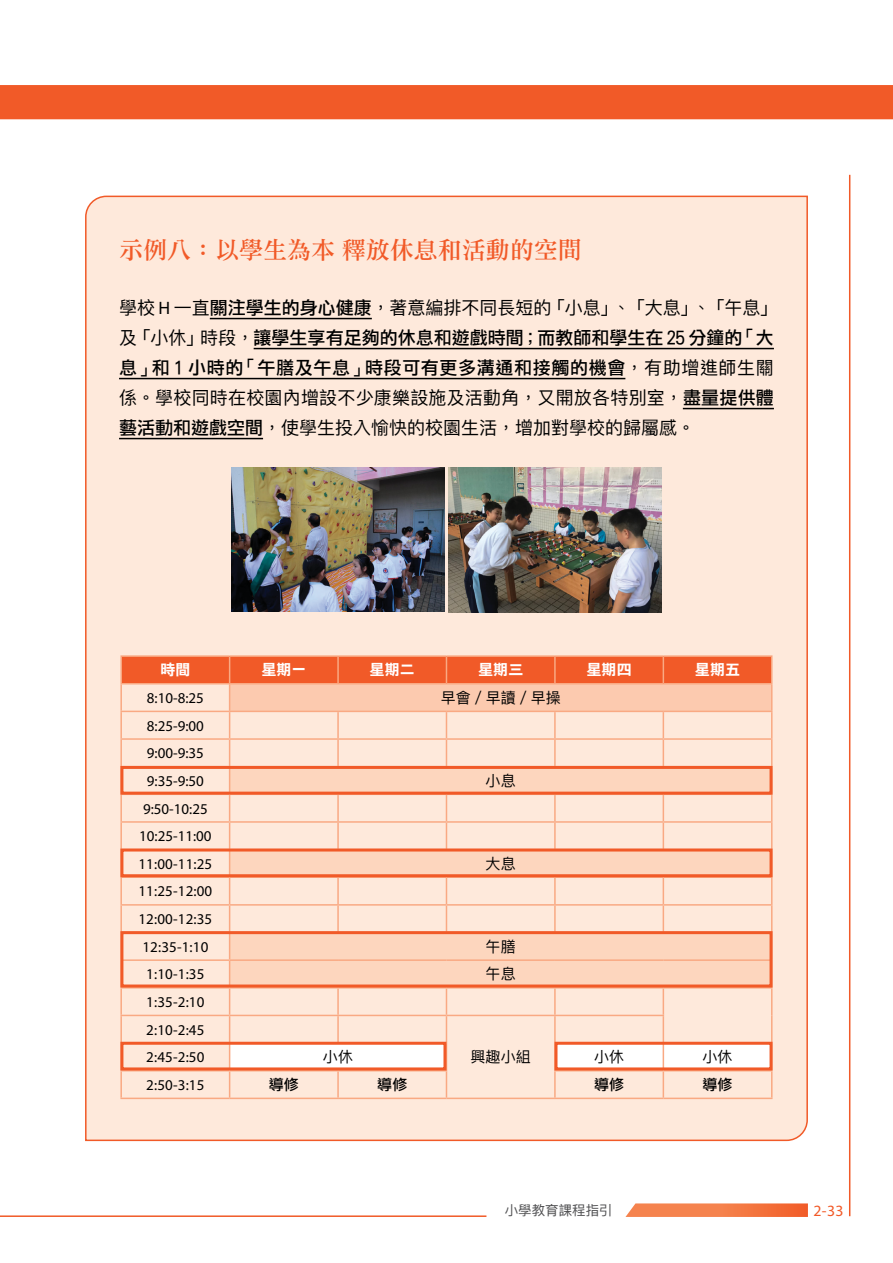
<style>
.page{position:relative;width:893px;height:1263px;background:#fff}
.page>*{position:absolute;margin:0;border:0;box-sizing:border-box;transform-origin:0 0}
.標題2{font:24px "DF Li Song W5 WIN BF";color:#f15a28}
.內文-示例{font:18px/30px "Ping Fang HK Regular";color:#000}
.t1{font:15.75px "Myriad Pro";color:#f15a28}
.內文{font:15px "Myriad Pro";color:#000}
.內文-2{font:15px "Ping Fang HK Regular";letter-spacing:.01em;color:#000}
.表-內文_Bold{font:15px "DF Li Hei W7 WIN BF";letter-spacing:.01em;color:#fff}
.內文-3{font:15px "DF Li Hei Md WIN BF";letter-spacing:.01em;color:#000}
.t2{font:13.5px "Ping Fang HK Regular";color:#4c4c4e}
.s1{font-family:"Myriad Pro"}
.s2{font-family:"DF Li Hei Md WIN BF"}
</style>
<div class="page">
<div style="left:85px;top:195px;width:723px;height:947px;background:#fee9db"></div>
<hr style="left:849px;top:175px;width:1px;height:1041px;background:#f15a28">
<hr style="left:0;top:1215px;width:486px;height:2px;background:#f15a28">
<div style="left:0;top:85px;width:893px;height:34px;background:#f15a28"></div>
<svg style="left:625px;top:1203px;width:183px;height:14px"></svg>
<hr style="left:210px;top:318px;width:162px;height:1px;background:#000">
<hr style="left:254px;top:348px;width:520px;height:1px;background:#000">
<hr style="left:119px;top:378px;width:506px;height:1px;background:#000">
<hr style="left:683px;top:408px;width:91px;height:1px;background:#000">
<hr style="left:119px;top:438px;width:144px;height:1px;background:#000">
<hr style="left:120px;top:655px;width:110px;height:2px;background:#f9a983">
<hr style="left:120px;top:657px;width:2px;height:26px;background:#f9a983">
<hr style="left:230px;top:655px;width:108px;height:2px;background:#f9a983">
<hr style="left:338px;top:655px;width:108px;height:2px;background:#f9a983">
<hr style="left:446px;top:655px;width:109px;height:2px;background:#f9a983">
<hr style="left:555px;top:655px;width:108px;height:2px;background:#f9a983">
<hr style="left:663px;top:655px;width:109px;height:2px;background:#f9a983">
<hr style="left:120px;top:683px;width:110px;height:1px;background:#f9a983">
<hr style="left:120px;top:684px;width:2px;height:27px;background:#f9a983">
<hr style="left:120px;top:711px;width:110px;height:1px;background:#f9a983">
<hr style="left:120px;top:712px;width:2px;height:26px;background:#f9a983">
<hr style="left:120px;top:738px;width:110px;height:2px;background:#f9a983">
<hr style="left:120px;top:740px;width:2px;height:26px;background:#f9a983">
<hr style="left:120px;top:795px;width:2px;height:26px;background:#f9a983">
<hr style="left:120px;top:821px;width:110px;height:2px;background:#f9a983">
<hr style="left:120px;top:823px;width:2px;height:26px;background:#f9a983">
<hr style="left:120px;top:876px;width:110px;height:2px;background:#f9a983">
<hr style="left:120px;top:878px;width:2px;height:26px;background:#f9a983">
<hr style="left:120px;top:904px;width:110px;height:2px;background:#f9a983">
<hr style="left:120px;top:906px;width:2px;height:26px;background:#f9a983">
<hr style="left:120px;top:987px;width:110px;height:1px;background:#f9a983">
<hr style="left:120px;top:988px;width:2px;height:27px;background:#f9a983">
<hr style="left:120px;top:1015px;width:110px;height:1px;background:#f9a983">
<hr style="left:120px;top:1016px;width:2px;height:26px;background:#f9a983">
<hr style="left:120px;top:1070px;width:110px;height:1px;background:#f9a983">
<hr style="left:120px;top:1071px;width:2px;height:26px;background:#f9a983">
<svg style="left:121px;top:656px;width:651px;height:441px"></svg>
<hr style="left:120px;top:1097px;width:110px;height:2px;background:#f9a983">
<hr style="left:230px;top:1097px;width:108px;height:2px;background:#f9a983">
<hr style="left:338px;top:1097px;width:108px;height:2px;background:#f9a983">
<hr style="left:446px;top:1097px;width:109px;height:2px;background:#f9a983">
<hr style="left:555px;top:1097px;width:108px;height:2px;background:#f9a983">
<hr style="left:663px;top:1097px;width:109px;height:2px;background:#f9a983">
<div style="left:120px;top:766px;width:652px;height:29px;border:3px solid #f15a28"></div>
<div style="left:120px;top:848px;width:652px;height:29px;border:3px solid #f15a28"></div>
<div style="left:120px;top:931px;width:652px;height:56px;border:3px solid #f15a28"></div>
<div style="left:120px;top:1042px;width:326px;height:28px;border:3px solid #f15a28"></div>
<div style="left:554px;top:1042px;width:218px;height:28px;border:3px solid #f15a28"></div>
<img style="left:232px;top:467px;width:212px;height:145px">
<img style="left:449px;top:467px;width:212px;height:145px">
<p class="標題2" style="left:119px;top:238px;width:464px">示例八：以學生為本釋放休息和活動的空間</p>
<p class="內文-示例" style="left:119px;top:292px;width:661px">學校 <span class="s1">H</span> 一直<span class="s2">關注學生的身心健康</span>，著意編排不同長短的「小息」、「大息」、「午息」及「小休」時段，<span class="s2">讓學生享有足夠的休息和遊戲時間；而教師和學生在 25 分鐘的「大息」和 1 小時的「午膳及午息」時段可有更多溝通和接觸的機會</span>，有助增進師生關係。學校同時在校園內增設不少康樂設施及活動角，又開放各特別室，<span class="s2">盡量提供體藝活動和遊戲空間</span>，使學生投入愉快的校園生活，增加對學校的歸屬感。</p>
<p class="表-內文_Bold" style="left:160px;top:662px;width:31px">時間</p>
<p class="表-內文_Bold" style="left:261px;top:662px;width:46px">星期一</p>
<p class="表-內文_Bold" style="left:370px;top:662px;width:47px">星期二</p>
<p class="表-內文_Bold" style="left:478px;top:662px;width:47px">星期三</p>
<p class="表-內文_Bold" style="left:586px;top:662px;width:47px">星期四</p>
<p class="表-內文_Bold" style="left:695px;top:662px;width:47px">星期五</p>
<p class="內文" style="left:147px;top:689px;width:58px">8:10-8:25</p>
<p class="內文-2" style="left:441px;top:688px;width:121px">早會／早讀／早操</p>
<p class="內文" style="left:147px;top:716px;width:58px">8:25-9:00</p>
<p class="內文" style="left:147px;top:744px;width:58px">9:00-9:35</p>
<p class="內文" style="left:147px;top:772px;width:58px">9:35-9:50</p>
<p class="內文-2" style="left:486px;top:771px;width:32px">小息</p>
<p class="內文" style="left:143px;top:799px;width:66px">9:50-10:25</p>
<p class="內文" style="left:139px;top:827px;width:74px">10:25-11:00</p>
<p class="內文" style="left:138px;top:854px;width:75px">11:00-11:25</p>
<p class="內文-2" style="left:486px;top:854px;width:32px">大息</p>
<p class="內文" style="left:138px;top:882px;width:75px">11:25-12:00</p>
<p class="內文" style="left:138px;top:910px;width:75px">12:00-12:35</p>
<p class="內文" style="left:142px;top:937px;width:68px">12:35-1:10</p>
<p class="內文-2" style="left:486px;top:937px;width:32px">午膳</p>
<p class="內文" style="left:146px;top:965px;width:60px">1:10-1:35</p>
<p class="內文-2" style="left:486px;top:965px;width:32px">午息</p>
<p class="內文" style="left:146px;top:993px;width:60px">1:35-2:10</p>
<p class="內文" style="left:146px;top:1020px;width:60px">2:10-2:45</p>
<p class="內文" style="left:146px;top:1048px;width:60px">2:45-2:50</p>
<p class="內文-2" style="left:323px;top:1048px;width:32px">小休</p>
<p class="內文-2" style="left:470px;top:1048px;width:62px">興趣小組</p>
<p class="內文-2" style="left:594px;top:1048px;width:32px">小休</p>
<p class="內文-2" style="left:702px;top:1048px;width:32px">小休</p>
<p class="內文" style="left:146px;top:1076px;width:60px">2:50-3:15</p>
<p class="內文-3" style="left:269px;top:1077px;width:32px">導修</p>
<p class="內文-3" style="left:377px;top:1077px;width:32px">導修</p>
<p class="內文-3" style="left:594px;top:1077px;width:32px">導修</p>
<p class="內文-3" style="left:702px;top:1077px;width:32px">導修</p>
<p class="t2" style="left:505px;top:1202px;width:109px">小學教育課程指引</p>
<p class="t1" style="left:813px;top:1201px;width:32px">2-33</p>
</div>
